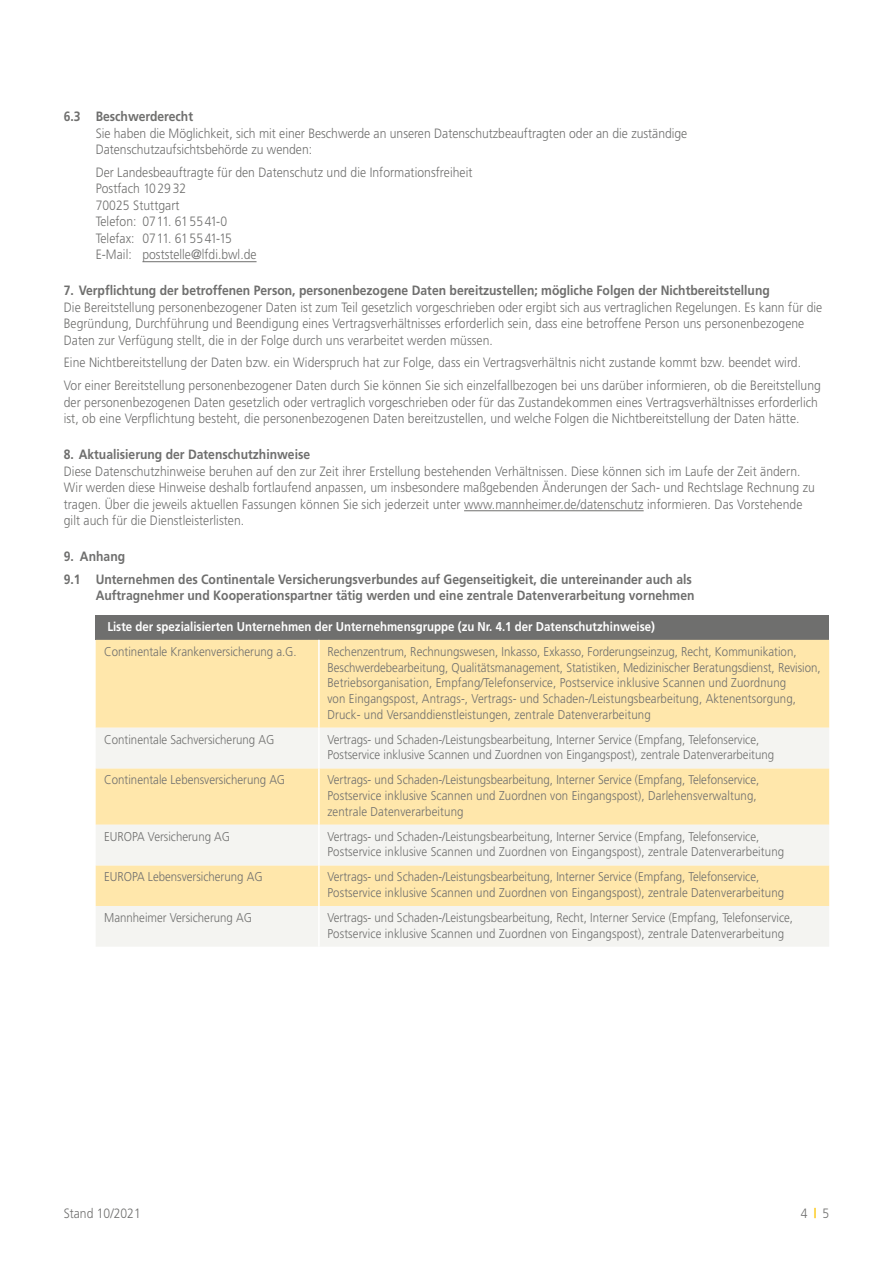
<style>
.page{position:relative;width:893px;height:1263px;background:#fff}
.page>*{position:absolute;margin:0;border:0;box-sizing:border-box;transform-origin:0 0}
.Copytext{font:300 13.5px/16.5px "Frutiger";letter-spacing:.005em;color:#6f6f6e;scale:.9 1}
.Copytext_einzug_7_5{font:300 13.5px/16.5px "Frutiger";color:#6f6f6e;scale:.9 1}
.Zwischenhead_einzug{font:700 13.5px/16.5px "Frutiger";color:#6f6f6e;text-align:right;scale:.9 1}
.Zwischenhead{font:700 13.5px "Frutiger";color:#6f6f6e;scale:.9 1}
.Copytext-2{font:300 12.75px/15.8px "Frutiger";color:#6f6f6e;scale:.9 1}
.Copytext-3{font:700 12.75px "Frutiger";color:#fff;scale:.9 1}
.s1{font-weight:700;color:#fdc300}
</style>
<div class="page">
<hr style="left:142px;top:261px;width:115px;height:1px;background:#6f6f6e">
<hr style="left:464px;top:510px;width:180px;height:1px;background:#6f6f6e">
<div style="left:96px;top:615px;width:733px;height:25px;background:#6f6f6e"></div>
<div style="left:96px;top:640px;width:733px;height:88px;background:#ffe7ab"></div>
<svg style="left:96px;top:728px;width:733px;height:218px;fill:#f4f4f1"></svg>
<hr style="left:318px;top:640px;width:2px;height:88px;background:#fff">
<hr style="left:318px;top:728px;width:2px;height:40px;background:#fff">
<hr style="left:318px;top:768px;width:2px;height:57px;background:#fff">
<hr style="left:318px;top:825px;width:2px;height:40px;background:#fff">
<hr style="left:318px;top:865px;width:2px;height:41px;background:#fff">
<hr style="left:318px;top:906px;width:2px;height:41px;background:#fff">
<p class="Zwischenhead_einzug" style="left:64px;top:108px;width:145px">6.3 Beschwerderecht</p>
<p class="Copytext_einzug_7_5" style="left:96px;top:125px;width:659px">Sie haben die Möglichkeit, sich mit einer Beschwerde an unseren Datenschutzbeauftragten oder an die zuständige<br>Datenschutzaufsichtsbehörde zu wenden:</p>
<p class="Copytext_einzug_7_5" style="left:96px;top:164px;width:420px">Der Landesbeauftragte für den Datenschutz und die Informationsfreiheit<br>Postfach 102932<br>70025 Stuttgart<br>Telefon: 0711. 615541-0<br>Telefax: 0711. 615541-15<br>E-Mail: poststelle@lfdi.bwl.de</p>
<p class="Zwischenhead" style="left:64px;top:282px;width:786px">7. Verpflichtung der betroffenen Person, personenbezogene Daten bereitzustellen; mögliche Folgen der Nichtbereitstellung</p>
<p class="Copytext" style="left:64px;top:299px;width:844px">Die Bereitstellung personenbezogener Daten ist zum Teil gesetzlich vorgeschrieben oder ergibt sich aus vertraglichen Regelungen. Es kann für die<br>Begründung, Durchführung und Beendigung eines Vertragsverhältnisses erforderlich sein, dass eine betroffene Person uns personenbezogene<br>Daten zur Verfügung stellt, die in der Folge durch uns verarbeitet werden müssen.</p>
<p class="Copytext" style="left:64px;top:355px;width:821px">Eine Nichtbereitstellung der Daten bzw. ein Widerspruch hat zur Folge, dass ein Vertragsverhältnis nicht zustande kommt bzw. beendet wird.</p>
<p class="Copytext" style="left:64px;top:377px;width:843px">Vor einer Bereitstellung personenbezogener Daten durch Sie können Sie sich einzelfallbezogen bei uns darüber informieren, ob die Bereitstellung der personenbezogenen Daten gesetzlich oder vertraglich vorgeschrieben oder für das Zustandekommen eines Vertragsverhältnisses erforderlich ist, ob eine Verpflichtung besteht, die personenbezogenen Daten bereitzustellen, und welche Folgen die Nichtbereitstellung der Daten hätte.</p>
<p class="Zwischenhead" style="left:64px;top:446px;width:275px">8. Aktualisierung der Datenschutzhinweise</p>
<p class="Copytext" style="left:64px;top:463px;width:836px">Diese Datenschutzhinweise beruhen auf den zur Zeit ihrer Erstellung bestehenden Verhältnissen. Diese können sich im Laufe der Zeit ändern.<br>Wir werden diese Hinweise deshalb fortlaufend anpassen, um insbesondere maßgebenden Änderungen der Sach- und Rechtslage Rechnung zu tragen. Über die jeweils aktuellen Fassungen können Sie sich jederzeit unter www.mannheimer.de/datenschutz informieren. Das Vorstehende gilt auch für die Dienstleisterlisten.</p>
<p class="Zwischenhead" style="left:64px;top:548px;width:70px">9. Anhang</p>
<p class="Zwischenhead_einzug" style="left:64px;top:570px;width:702px">9.1 Unternehmen des Continentale Versicherungsverbundes auf Gegenseitigkeit, die untereinander auch als<br>Auftragnehmer und Kooperationspartner tätig werden und eine zentrale Datenverarbeitung vornehmen</p>
<p class="Copytext-3" style="left:107px;top:619px;width:610px">Liste der spezialisierten Unternehmen der Unternehmensgruppe (zu Nr. 4.1 der Datenschutzhinweise)</p>
<p class="Copytext-2" style="left:104px;top:643px;width:215px">Continentale Krankenversicherung a.G.</p>
<p class="Copytext-2" style="left:327px;top:643px;width:550px">Rechenzentrum, Rechnungswesen, Inkasso, Exkasso, Forderungseinzug, Recht, Kommunikation, Beschwerdebearbeitung, Qualitätsmanagement, Statistiken, Medizinischer Beratungsdienst, Revision, Betriebsorganisation, Empfang/Telefonservice, Postservice inklusive Scannen und Zuordnung<br>von Eingangspost, Antrags-, Vertrags- und Schaden-/Leistungsbearbeitung, Aktenentsorgung, Druck- und Versanddienstleistungen, zentrale Datenverarbeitung</p>
<p class="Copytext-2" style="left:104px;top:731px;width:191px">Continentale Sachversicherung AG</p>
<p class="Copytext-2" style="left:327px;top:731px;width:498px">Vertrags- und Schaden-/Leistungsbearbeitung, Interner Service (Empfang, Telefonservice,<br>Postservice inklusive Scannen und Zuordnen von Eingangspost), zentrale Datenverarbeitung</p>
<p class="Copytext-2" style="left:104px;top:772px;width:203px">Continentale Lebensversicherung AG</p>
<p class="Copytext-2" style="left:327px;top:772px;width:481px">Vertrags- und Schaden-/Leistungsbearbeitung, Interner Service (Empfang, Telefonservice,<br>Postservice inklusive Scannen und Zuordnen von Eingangspost), Darlehensverwaltung, zentrale Datenverarbeitung</p>
<p class="Copytext-2" style="left:104px;top:828px;width:142px">EUROPA Versicherung AG</p>
<p class="Copytext-2" style="left:327px;top:828px;width:509px">Vertrags- und Schaden-/Leistungsbearbeitung, Interner Service (Empfang, Telefonservice,<br>Postservice inklusive Scannen und Zuordnen von Eingangspost), zentrale Datenverarbeitung</p>
<p class="Copytext-2" style="left:104px;top:869px;width:178px">EUROPA Lebensversicherung AG</p>
<p class="Copytext-2" style="left:327px;top:869px;width:509px">Vertrags- und Schaden-/Leistungsbearbeitung, Interner Service (Empfang, Telefonservice,<br>Postservice inklusive Scannen und Zuordnen von Eingangspost), zentrale Datenverarbeitung</p>
<p class="Copytext-2" style="left:104px;top:910px;width:166px">Mannheimer Versicherung AG</p>
<p class="Copytext-2" style="left:327px;top:910px;width:519px">Vertrags- und Schaden-/Leistungsbearbeitung, Recht, Interner Service (Empfang, Telefonservice,<br>Postservice inklusive Scannen und Zuordnen von Eingangspost), zentrale Datenverarbeitung</p>
<p class="Copytext" style="left:64px;top:1205px;width:87px">Stand 10/2021</p>
<p class="Copytext" style="left:801px;top:1205px;width:33px">4<span class="s1">|</span>5</p>
</div>
